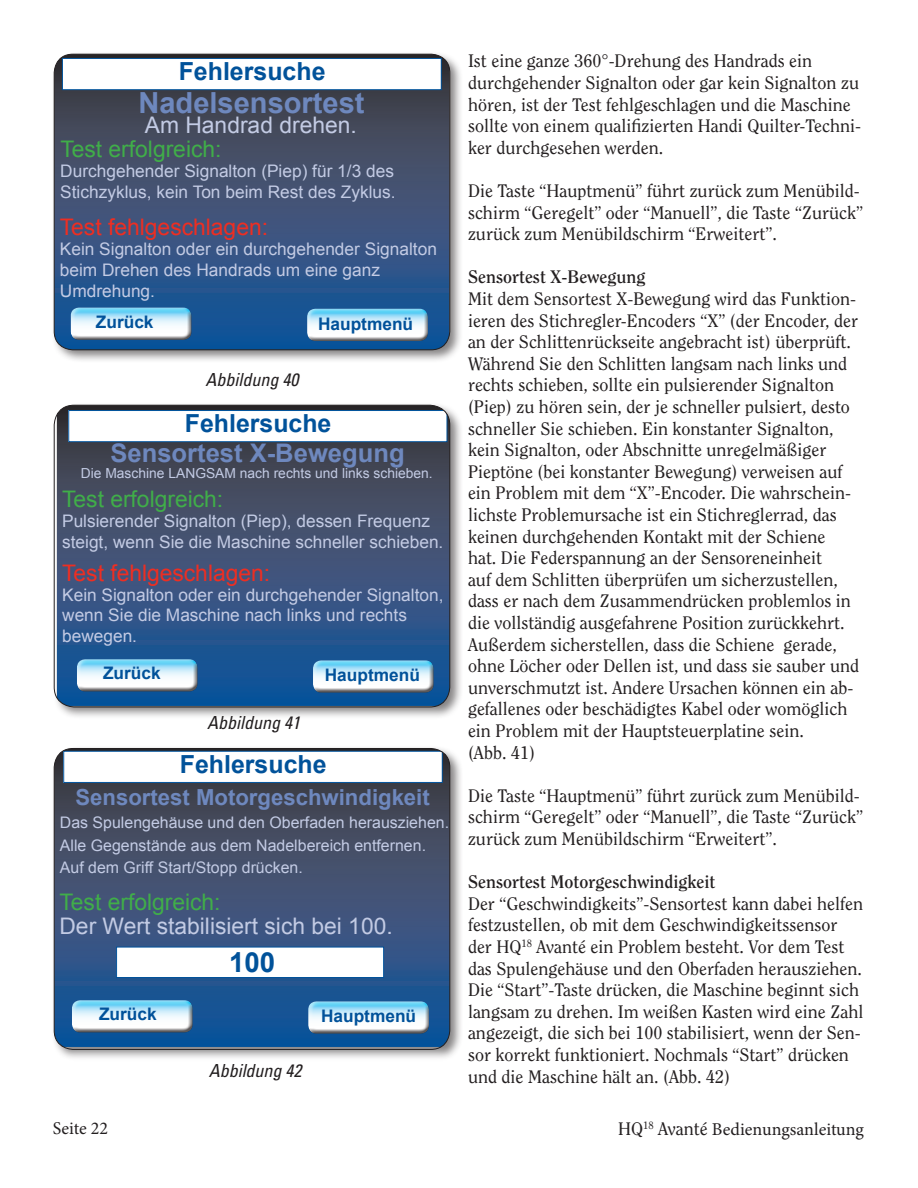
<style>
.page{position:relative;width:918px;height:1188px;background:#fff}
.page>*{position:absolute;margin:0;border:0;box-sizing:border-box;transform-origin:0 0}
.t1{font:700 29.1px "Arial";color:#6e88be}
.t2{font:700 27.6px "Arial";color:#01529a}
.t3{font:700 25.65px "Arial";color:#6e88be}
.t4{font:700 24.9px "Arial";color:#01529a}
.t5{font:22.8px "Arial";color:#40ae49}
.t6{font:22.8px "Arial";color:#c3cbe4}
.t7{font:22.8px "Arial";color:#ee2e22}
.t8{font:700 22.2px "Arial";color:#6e88be}
.t9{font:18px/21.6px "Clearface Std";color:#231f20}
.t10{font:700 18px "Clearface Std";color:#231f20}
.t11{font:18px "Minion Pro";color:#231f20}
.t12{font:italic condensed 18px "Univers LT Std";color:#231f20}
.t13{font:17.25px/20.7px "Arial";color:#c3cbe4}
.t14{font:700 17.25px "Arial";color:#01529a}
.t15{font:15.9px/22.8px "Arial";color:#c3cbe4}
.t16{font:13.8px "Arial";color:#c3cbe4}
.s1{font-family:"Clearface Std"}
</style>
<div class="page">
<div style="left:51px;top:51px;width:412px;height:312px;background:#231f20;opacity:.55"></div>
<svg style="left:54px;top:54px;width:395px;height:296px;background:#374f74"></svg>
<div style="left:62px;top:58px;width:379px;height:32px;background:#fff"></div>
<div style="left:62px;top:58px;width:380px;height:32px;border:1px solid #01529a"></div>
<div style="left:307px;top:308px;width:122px;height:28px;background:#fff;opacity:.75"></div>
<div style="left:307px;top:310px;width:122px;height:32px;background:#231f20;opacity:.75"></div>
<div style="left:71px;top:307px;width:121px;height:28px;background:#fff;opacity:.75"></div>
<div style="left:71px;top:309px;width:121px;height:32px;background:#231f20;opacity:.75"></div>
<div style="left:54px;top:54px;width:396px;height:296px;border:1px solid #231f20;border-radius:19px"></div>
<div style="left:51px;top:402px;width:412px;height:318px;background:#231f20;opacity:.55"></div>
<svg style="left:57px;top:405px;width:393px;height:301px;background:#364f75"></svg>
<div style="left:69px;top:411px;width:378px;height:31px;background:#fff"></div>
<div style="left:68px;top:410px;width:379px;height:32px;border:1px solid #01529a"></div>
<div style="left:313px;top:660px;width:121px;height:28px;background:#fff;opacity:.75"></div>
<div style="left:313px;top:662px;width:121px;height:32px;background:#231f20;opacity:.75"></div>
<div style="left:77px;top:659px;width:121px;height:28px;background:#fff;opacity:.75"></div>
<div style="left:77px;top:661px;width:121px;height:31px;background:#231f20;opacity:.75"></div>
<div style="left:54px;top:405px;width:396px;height:302px;border:1px solid #231f20;border-radius:20px"></div>
<div style="left:51px;top:745px;width:412px;height:318px;background:#231f20;opacity:.55"></div>
<svg style="left:54px;top:748px;width:396px;height:299px;background:#374f74"></svg>
<div style="left:64px;top:751px;width:378px;height:31px;background:#fff"></div>
<div style="left:63px;top:751px;width:380px;height:32px;border:1px solid #01529a"></div>
<div style="left:308px;top:1001px;width:122px;height:28px;background:#fff;opacity:.75"></div>
<div style="left:308px;top:1003px;width:122px;height:32px;background:#231f20;opacity:.75"></div>
<div style="left:72px;top:1000px;width:122px;height:28px;background:#fff;opacity:.75"></div>
<div style="left:72px;top:1002px;width:122px;height:31px;background:#231f20;opacity:.75"></div>
<div style="left:117px;top:947px;width:267px;height:31px;background:#fff"></div>
<div style="left:116px;top:947px;width:268px;height:31px;border:1px solid #01529a"></div>
<div style="left:54px;top:748px;width:396px;height:302px;border:1px solid #231f20;border-radius:19px"></div>
<p class="t4" style="left:179px;top:55px;width:148px">Fehlersuche</p>
<p class="t1" style="left:138px;top:83px;width:228px">Nadelsensortest</p>
<p class="t6" style="left:145px;top:110px;width:214px">Am Handrad drehen.</p>
<p class="t13" style="left:60px;top:161px;width:337px">Durchgehender Signalton (Piep) für 1/3 des<br>Stichzyklus, kein Ton beim Rest des Zyklus.</p>
<p class="t5" style="left:60px;top:134px;width:163px">Test erfolgreich:</p>
<p class="t7" style="left:60px;top:212px;width:210px">Test fehlgeschlagen:</p>
<p class="t13" style="left:60px;top:239px;width:379px">Kein Signalton oder ein durchgehender Signalton beim Drehen des Handrads um eine ganz<br>Umdrehung.</p>
<p class="t14" style="left:96px;top:311px;width:59px">Zurück</p>
<p class="t14" style="left:318px;top:313px;width:97px">Hauptmenü</p>
<p class="t12" style="left:206px;top:368px;width:94px">Abbildung 40</p>
<p class="t4" style="left:185px;top:407px;width:148px">Fehlersuche</p>
<p class="t3" style="left:110px;top:436px;width:296px">Sensortest X-Bewegung</p>
<p class="t16" style="left:81px;top:465px;width:353px">Die Maschine LANGSAM nach rechts und links schieben.</p>
<p class="t13" style="left:62px;top:511px;width:383px">Pulsierender Signalton (Piep), dessen Frequenz steigt, wenn Sie die Maschine schneller schieben.</p>
<p class="t13" style="left:62px;top:584px;width:383px">Kein Signalton oder ein durchgehender Signalton, wenn Sie die Maschine nach links und rechts bewegen.</p>
<p class="t5" style="left:62px;top:484px;width:163px">Test erfolgreich:</p>
<p class="t7" style="left:62px;top:558px;width:209px">Test fehlgeschlagen:</p>
<p class="t14" style="left:103px;top:661px;width:59px">Zurück</p>
<p class="t14" style="left:325px;top:664px;width:97px">Hauptmenü</p>
<p class="t12" style="left:207px;top:711px;width:94px">Abbildung 41</p>
<p class="t4" style="left:180px;top:748px;width:148px">Fehlersuche</p>
<p class="t8" style="left:76px;top:782px;width:356px">Sensortest Motorgeschwindigkeit</p>
<p class="t15" style="left:60px;top:811px;width:391px">Das Spulengehäuse und den Oberfaden herausziehen.<br>Alle Gegenstände aus dem Nadelbereich entfernen.<br>Auf dem Griff Start/Stopp drücken.</p>
<p class="t5" style="left:60px;top:887px;width:163px">Test erfolgreich:</p>
<p class="t6" style="left:59px;top:911px;width:335px">Der Wert stabilisiert sich bei 100.</p>
<p class="t2" style="left:229px;top:944px;width:48px">100</p>
<p class="t14" style="left:99px;top:1003px;width:59px">Zurück</p>
<p class="t14" style="left:321px;top:1005px;width:97px">Hauptmenü</p>
<p class="t12" style="left:209px;top:1059px;width:94px">Abbildung 42</p>
<p class="t9" style="left:468px;top:50px;width:395px">Ist eine ganze 360°-Drehung des Handrads ein durchgehender Signalton oder gar kein Signalton zu hören, ist der Test fehlgeschlagen und die Maschine sollte von einem qualifizierten Handi Quilter-Techni&shy;ker durchgesehen werden.</p>
<p class="t9" style="left:468px;top:180px;width:397px">Die Taste “Hauptmenü” führt zurück zum Menübild&shy;schirm “Geregelt” oder “Manuell”, die Taste “Zurück” zurück zum Menübildschirm “Erweitert”.</p>
<p class="t10" style="left:468px;top:266px;width:179px">Sensortest X-Bewegung</p>
<p class="t9" style="left:468px;top:288px;width:393px">Mit dem Sensortest X-Bewegung wird das Funktion&shy;ieren des Stichregler-Encoders “X” (der Encoder, der an der Schlittenrückseite angebracht ist) überprüft.<br>Während Sie den Schlitten langsam nach links und rechts schieben, sollte ein pulsierender Signalton (Piep) zu hören sein, der je schneller pulsiert, desto schneller Sie schieben. Ein konstanter Signalton, kein Signalton, oder Abschnitte unregelmäßiger Pieptöne (bei konstanter Bewegung) verweisen auf ein Problem mit dem “X”-Encoder. Die wahrschein&shy;lichste Problemursache ist ein Stichreglerrad, das keinen durchgehenden Kontakt mit der Schiene<br>hat. Die Federspannung an der Sensoreneinheit<br>auf dem Schlitten überprüfen um sicherzustellen, dass er nach dem Zusammendrücken problemlos in die vollständig ausgefahrene Position zurückkehrt.<br>Außerdem sicherstellen, dass die Schiene gerade, ohne Löcher oder Dellen ist, und dass sie sauber und unverschmutzt ist. Andere Ursachen können ein ab&shy;gefallenes oder beschädigtes Kabel oder womöglich ein Problem mit der Hauptsteuerplatine sein.<br>(Abb. 41)</p>
<p class="t9" style="left:468px;top:785px;width:397px">Die Taste “Hauptmenü” führt zurück zum Menübild&shy;schirm “Geregelt” oder “Manuell”, die Taste “Zurück” zurück zum Menübildschirm “Erweitert”.</p>
<p class="t10" style="left:468px;top:871px;width:249px">Sensortest Motorgeschwindigkeit</p>
<p class="t9" style="left:468px;top:893px;width:397px">Der “Geschwindigkeits”-Sensortest kann dabei helfen festzustellen, ob mit dem Geschwindigkeitssensor der HQ<sup>18</sup> Avanté ein Problem besteht. Vor dem Test das Spulengehäuse und den Oberfaden herausziehen.<br>Die “Start”-Taste drücken, die Maschine beginnt sich langsam zu drehen. Im weißen Kasten wird eine Zahl angezeigt, die sich bei 100 stabilisiert, wenn der Sen&shy;sor korrekt funktioniert. Nochmals “Start” drücken und die Maschine hält an. (Abb. 42)</p>
<p class="t11" style="left:53px;top:1116px;width:57px">Seite 22</p>
<p class="t11" style="left:618px;top:1117px;width:247px"><span class="s1">HQ</span><sup>18</sup> <span class="s1">Avanté</span> Bedienungsanleitung</p>
</div>
